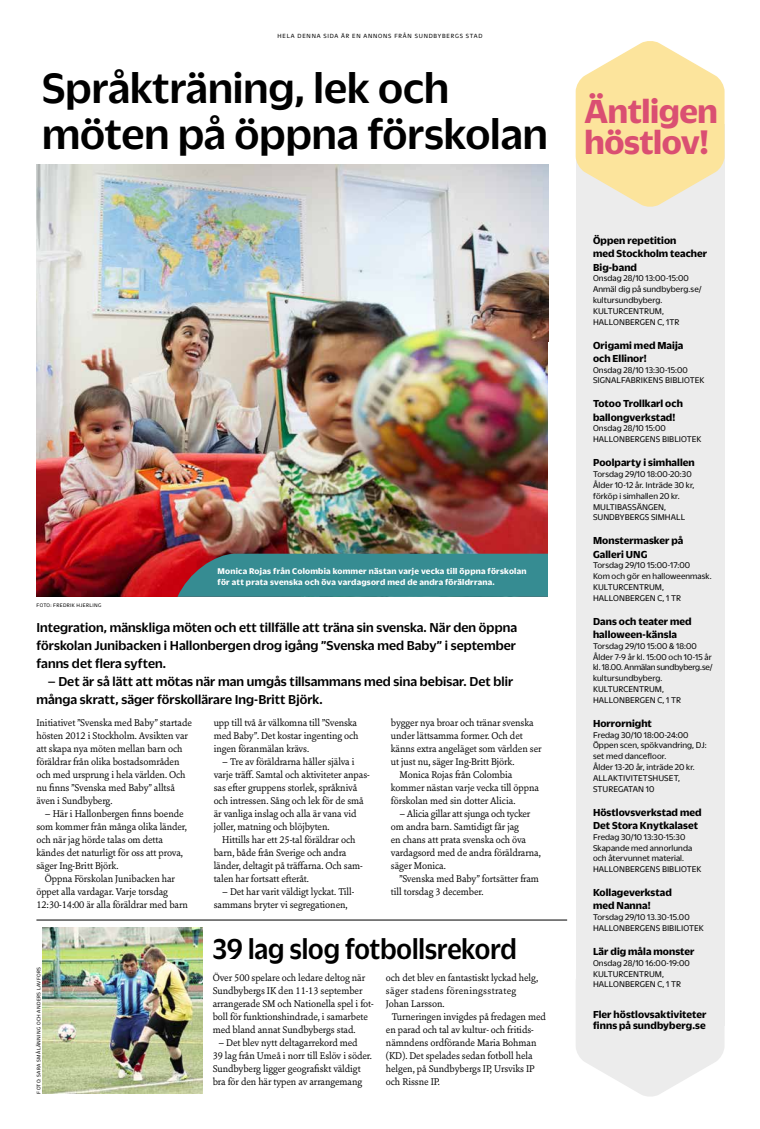
<style>
.page{position:relative;width:760px;height:1129px;background:#fff}
.page>*{position:absolute;margin:0;border:0;box-sizing:border-box;transform-origin:0 0}
.t1{font:500 46px/46px "Duplicate Sans";color:#000}
.t2{font:700 36px/31.5px "Duplicate Sans";letter-spacing:-.01em;color:#da4f72}
.t3{font:500 31px "Duplicate Sans";color:#000;scale:.92 1}
.t4{font:500 14px/18px "Duplicate Sans";letter-spacing:.005em;color:#000;text-align:justify}
.t5{font:700 11px/13.2px "Duplicate Sans";letter-spacing:.005em;color:#000}
.t6{font:10.5px/13px "Sina Nova";letter-spacing:-.01em;color:#000}
.t7{font:10.5px "Sina Nova";letter-spacing:.025em;color:#000}
.t8{font:9px/10.8px "Duplicate Sans";letter-spacing:.005em;color:#000}
.t9{font:700 9px/10.8px "Duplicate Sans";letter-spacing:.025em;color:#fff}
.t10{font:6.5px "Duplicate Sans";letter-spacing:.12em;color:#000}
.t11{font:5.5px "Duplicate Sans";letter-spacing:.06em;color:#000}
</style>
<div class="page">
<img style="left:36px;top:164px;width:512px;height:432px">
<svg style="left:177px;top:553px;width:371px;height:43px;background:#3e848a"></svg>
<hr style="left:36px;top:919px;width:531px;height:1px;background:#000">
<div style="left:575px;top:124px;width:149px;height:901px;background:#ececec"></div>
<svg style="left:575px;top:41px;width:149px;height:166px"></svg>
<svg style="left:575px;top:930px;width:149px;height:167px"></svg>
<img style="left:43px;top:927px;width:160px;height:166px">
<p class="t10" style="left:277px;top:32px;width:206px">HELA DENNA SIDA ÄR EN ANNONS FRÅN SUNDBYBERGS STAD</p>
<h1 class="t1" style="left:42px;top:62px;width:507px">Språkträning, lek och möten på öppna förskolan</h1>
<p class="t11" style="left:36px;top:602px;width:66px">FOTO: FREDRIK HJERLING</p>
<p class="t9" style="left:218px;top:564px;width:310px">Monica Rojas från Colombia kommer nästan varje vecka till öppna förskolan för att prata svenska och öva vardagsord med de andra föräldrrana.</p>
<h3 class="t4" style="left:36px;top:617px;width:482px">Integration, mänskliga möten och ett tillfälle att träna sin svenska. När den öppna förskolan Junibacken i Hallonbergen drog igång ”Svenska med Baby” i september fanns det flera syften.</h3>
<h3 class="t4" style="left:36px;top:671px;width:478px;text-indent:11px">– Det är så lätt att mötas när man umgås tillsammans med sina bebisar. Det blir många skratt, säger förskollärare Ing-Britt Björk.</h3>
<p class="t6" style="left:36px;top:715px;width:157px">Initiativet ”Svenska med Baby” startade hösten 2012 i Stockholm. Avsikten var att skapa nya möten mellan barn och föräldrar från olika bostadsområden och med ursprung i hela världen. Och nu finns ”Svenska med Baby” alltså även i Sundbyberg.</p>
<p class="t6" style="left:36px;top:806px;width:152px;text-indent:9px">– Här i Hallonbergen finns boende som kommer från många olika länder, och när jag hörde talas om detta kändes det naturligt för oss att prova, säger Ing-Britt Björk.</p>
<p class="t6" style="left:36px;top:871px;width:153px;text-indent:9px">Öppna Förskolan Junibacken har öppet alla vardagar. Varje torsdag<br>12:30-14:00 är alla föräldrar med barn</p>
<p class="t11" style="left:35px;top:1093px;width:128px;rotate:-90deg">FOTO: SARA SMÅLÄNNING OCH ANDERS LAVFORS</p>
<p class="t6" style="left:214px;top:715px;width:146px">upp till två år välkomna till ”Svenska med Baby”. Det kostar ingenting och ingen föranmälan krävs.</p>
<p class="t6" style="left:214px;top:754px;width:158px;text-indent:9px">– Tre av föräldrarna håller själva i varje träff. Samtal och aktiviteter anpas&shy;sas efter gruppens storlek, språknivå och intressen. Sång och lek för de små är vanliga inslag och alla är vana vid joller, matning och blöjbyten.</p>
<p class="t6" style="left:214px;top:832px;width:151px;text-indent:9px">Hittills har ett 25-tal föräldrar och barn, både från Sverige och andra länder, deltagit på träffarna. Och sam&shy;talen har fortsatt efteråt.</p>
<p class="t6" style="left:214px;top:884px;width:142px;text-indent:9px">– Det har varit väldigt lyckat. Till&shy;sammans bryter vi segregationen,</p>
<p class="t6" style="left:391px;top:715px;width:144px">bygger nya broar och tränar svenska</p>
<p class="t6" style="left:391px;top:728px;width:133px">under lättsamma former. Och det</p>
<p class="t6" style="left:391px;top:741px;width:152px">känns extra angeläget som världen ser</p>
<p class="t6" style="left:391px;top:754px;width:125px">ut just nu, säger Ing-Britt Björk.</p>
<p class="t6" style="left:399px;top:767px;width:114px">Monica Rojas från Colombia</p>
<p class="t6" style="left:391px;top:780px;width:150px">kommer nästan varje vecka till öppna</p>
<p class="t6" style="left:391px;top:793px;width:126px">förskolan med sin dotter Alicia.</p>
<p class="t6" style="left:391px;top:806px;width:152px;text-indent:9px">– Alicia gillar att sjunga och tycker om andra barn. Samtidigt får jag<br>en chans att prata svenska och öva vardagsord med de andra föräldrarna, säger Monica.</p>
<p class="t6" style="left:391px;top:871px;width:150px;text-indent:9px">”Svenska med Baby” fortsätter fram till torsdag 3 december.</p>
<h3 class="t3" style="left:213px;top:928px;width:332px">39 lag slog fotbollsrekord</h3>
<p class="t6" style="left:213px;top:970px;width:163px">Över 500 spelare och ledare deltog när Sundbybergs IK den 11-13 september arrangerade SM och Nationella spel i fot&shy;boll för funktionshindrade, i samarbete med bland annat Sundbybergs stad.</p>
<p class="t6" style="left:213px;top:1035px;width:161px;text-indent:6px">– Det blev nytt deltagarrekord med<br>39 lag från Umeå i norr till Eslöv i söder.<br>Sundbyberg ligger geografiskt väldigt bra för den här typen av arrangemang</p>
<p class="t6" style="left:386px;top:970px;width:154px">och det blev en fantastiskt lyckad helg,</p>
<p class="t7" style="left:386px;top:983px;width:132px">säger stadens föreningsstrateg</p>
<p class="t6" style="left:386px;top:996px;width:60px">Johan Larsson.</p>
<p class="t6" style="left:392px;top:1009px;width:156px">Turneringen invigdes på fredagen med</p>
<p class="t6" style="left:386px;top:1022px;width:149px">en parad och tal av kultur- och fritids-</p>
<p class="t6" style="left:386px;top:1035px;width:152px">nämndens ordförande Maria Bohman</p>
<p class="t6" style="left:386px;top:1048px;width:148px">(KD). Det spelades sedan fotboll hela</p>
<p class="t6" style="left:386px;top:1061px;width:150px">helgen, på Sundbybergs IP, Ursviks IP</p>
<p class="t6" style="left:386px;top:1074px;width:55px">och Rissne IP.</p>
<h2 class="t2" style="left:584px;top:92px;width:135px">Äntligen höstlov!</h2>
<p class="t5" style="left:593px;top:233px;width:116px">Öppen repetition<br>med Stockholm teacher<br>Big-band</p>
<p class="t8" style="left:593px;top:272px;width:110px">Onsdag 28/10 13:00-15:00<br>Anmäl dig på sundbyberg.se/ kultursundbyberg.<br>KULTURCENTRUM,<br>HALLONBERGEN C, 1TR</p>
<p class="t5" style="left:593px;top:337px;width:92px">Origami med Maija och Ellinor!</p>
<p class="t8" style="left:593px;top:363px;width:113px">Onsdag 28/10 13:30-15:00<br>SIGNALFABRIKENS BIBLIOTEK</p>
<p class="t5" style="left:593px;top:396px;width:91px">Totoo Trollkarl och ballongverkstad!</p>
<p class="t8" style="left:593px;top:422px;width:110px">Onsdag 28/10 15:00<br>HALLONBERGENS BIBLIOTEK</p>
<p class="t5" style="left:593px;top:455px;width:103px">Poolparty i simhallen</p>
<p class="t8" style="left:593px;top:468px;width:103px">Torsdag 29/10 18:00-20:30<br>Ålder 10-12 år. Inträde 30 kr, förköp i simhallen 20 kr.<br>MULTIBASSÄNGEN,<br>SUNDBYBERGS SIMHALL</p>
<p class="t5" style="left:593px;top:533px;width:92px">Monstermasker på<br>Galleri UNG</p>
<p class="t8" style="left:593px;top:559px;width:120px">Torsdag 29/10 15:00-17:00<br>Kom och gör en halloweenmask.<br>KULTURCENTRUM,<br>HALLONBERGEN C, 1 TR</p>
<p class="t5" style="left:593px;top:613px;width:100px">Dans och teater med halloween-känsla</p>
<p class="t8" style="left:593px;top:639px;width:121px">Torsdag 29/10 15:00 &amp; 18:00<br>Ålder 7-9 år kl. 15:00 och 10-15 år kl. 18.00. Anmälan sundbyberg.se/ kultursundbyberg.<br>KULTURCENTRUM,<br>HALLONBERGEN C, 1 TR</p>
<p class="t5" style="left:593px;top:715px;width:60px">Horrornight</p>
<p class="t8" style="left:593px;top:728px;width:115px">Fredag 30/10 18:00-24:00<br>Öppen scen, spökvandring, DJ: set med dancefloor.<br>Ålder 13-20 år, inträde 20 kr.<br>ALLAKTIVITETSHUSET,<br>STUREGATAN 10</p>
<p class="t5" style="left:593px;top:804px;width:110px">Höstlovsverkstad med<br>Det Stora Knytkalaset</p>
<p class="t8" style="left:593px;top:830px;width:110px">Fredag 30/10 13:30-15:30<br>Skapande med annorlunda och återvunnet material.<br>HALLONBERGENS BIBLIOTEK</p>
<p class="t5" style="left:593px;top:884px;width:80px">Kollageverkstad med Nanna!</p>
<p class="t8" style="left:593px;top:911px;width:112px">Torsdag 29/10 13.30-15.00<br>HALLONBERGENS BIBILIOTEK</p>
<p class="t5" style="left:593px;top:943px;width:103px">Lär dig måla monster</p>
<p class="t8" style="left:593px;top:956px;width:98px">Onsdag 28/10 16:00-19:00<br>KULTURCENTRUM,<br>HALLONBERGEN C, 1 TR</p>
<p class="t5" style="left:593px;top:1008px;width:115px;line-height:11px">Fler höstlovsaktiviteter finns på sundbyberg.se</p>
</div>
